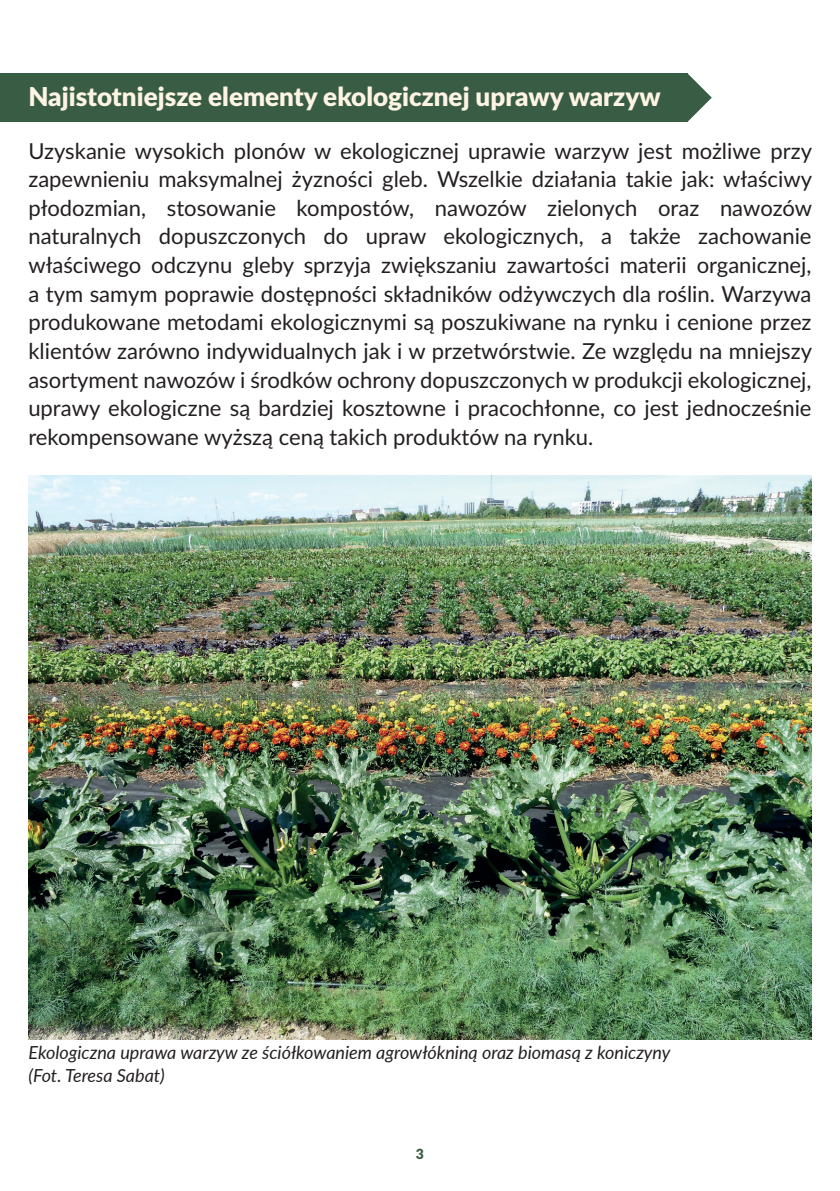
<style>
.page{position:relative;width:840px;height:1191px;background:#fff}
.page>*{position:absolute;margin:0;border:0;box-sizing:border-box;transform-origin:0 0}
.t1{font:900 26px "Lato";color:#fef4e4}
.t2{font:22px/28.6px "Lato";color:#231f20;text-align:justify}
.t3{font:italic 18px/23.4px "Lato";color:#231f20}
.t4{font:900 14px "Lato";color:#395d44}
</style>
<div class="page">
<svg style="left:662px;top:73px;width:49px;height:49px"></svg>
<div style="left:0;top:73px;width:687px;height:48px;background:#395d44"></div>
<img style="left:28px;top:476px;width:783px;height:563px">
<p class="t1" style="left:28px;top:77px;width:633px">Najistotniejsze elementy ekologicznej uprawy warzyw</p>
<p class="t2" style="left:28px;top:135px;width:784px">Uzyskanie wysokich plonów w ekologicznej uprawie warzyw jest możliwe przy zapewnieniu maksymalnej żyzności gleb. Wszelkie działania takie jak: właściwy płodozmian, stosowanie kompostów, nawozów zielonych oraz nawozów naturalnych dopuszczonych do upraw ekologicznych, a także zachowanie właściwego odczynu gleby sprzyja zwiększaniu zawartości materii organicznej, a tym samym poprawie dostępności składników odżywczych dla roślin. Warzywa produkowane metodami ekologicznymi są poszukiwane na rynku i cenione przez klientów zarówno indywidualnych jak i w przetwórstwie. Ze względu na mniejszy asortyment nawozów i środków ochrony dopuszczonych w produkcji ekologicznej, uprawy ekologiczne są bardziej kosztowne i pracochłonne, co jest jednocześnie rekompensowane wyższą ceną takich produktów na rynku.</p>
<p class="t3" style="left:28px;top:1040px;width:643px">Ekologiczna uprawa warzyw ze ściółkowaniem agrowłókniną oraz biomasą z koniczyny (Fot. Teresa Sabat)</p>
<p class="t4" style="left:415px;top:1143px;width:10px">3</p>
</div>
